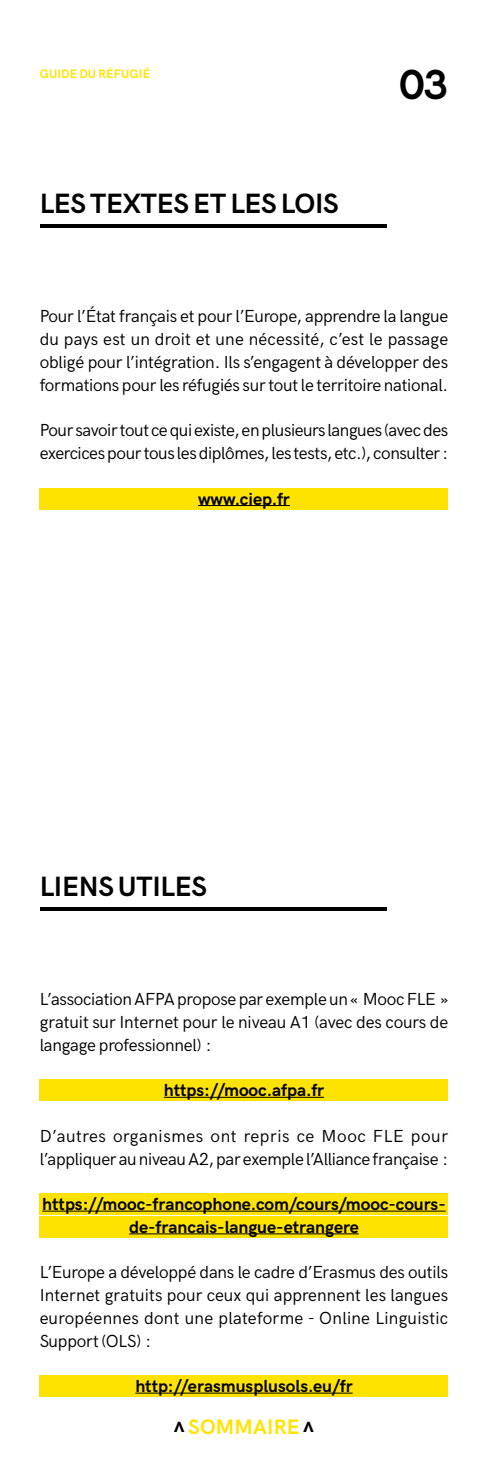
<style>
.page{position:relative;width:488px;height:1474px;background:#fff}
.page>*{position:absolute;margin:0;border:0;box-sizing:border-box;transform-origin:0 0}
.t1{font:700 42px "HK Grotesk";color:#000}
.t2{font:700 28px "HK Grotesk";letter-spacing:-.01em;color:#000}
.t3{font:700 21px "HK Grotesk";letter-spacing:.01em;color:#ffe300}
.t4{font:17.5px/22.8px "HK Grotesk";letter-spacing:-.015em;color:#000;text-align:justify}
.t5{font:700 17.5px/22.8px "HK Grotesk";color:#000;text-align:center}
.t6{font:700 12.25px "HK Grotesk";letter-spacing:.01em;color:#ffe300}
.s1{color:#000}
</style>
<div class="page">
<div style="left:40px;top:1079px;width:408px;height:21px;background:#ffe300"></div>
<div style="left:40px;top:1193px;width:408px;height:21px;background:#ffe300"></div>
<div style="left:40px;top:1216px;width:408px;height:21px;background:#ffe300"></div>
<div style="left:40px;top:488px;width:408px;height:21px;background:#ffe300"></div>
<div style="left:40px;top:1375px;width:408px;height:21px;background:#ffe300"></div>
<hr style="left:40px;top:224px;width:346px;height:4px;background:#000">
<svg style="left:40px;top:907px;width:346px;height:3px"></svg>
<hr style="left:135px;top:1392px;width:217px;height:1px;background:#000">
<hr style="left:164px;top:1096px;width:160px;height:1px;background:#000">
<hr style="left:42px;top:1210px;width:403px;height:1px;background:#000">
<hr style="left:129px;top:1233px;width:229px;height:1px;background:#000">
<hr style="left:198px;top:505px;width:92px;height:1px;background:#000">
<p class="t6" style="left:40px;top:65px;width:112px">GUIDE DU RÉFUGIÉ</p>
<h2 class="t2" style="left:40px;top:182px;width:300px">LES TEXTES ET LES LOIS</h2>
<h1 class="t1" style="left:399px;top:53px;width:50px">03</h1>
<p class="t4" style="left:40px;top:304px;width:410px">Pour l’État français et pour l’Europe, apprendre la langue du pays est un droit et une nécessité, c’est le passage obligé pour l’intégration. Ils s’engagent à développer des formations pour les réfugiés sur tout le territoire national.</p>
<p class="t4" style="left:40px;top:417px;width:409px">Pour savoir tout ce qui existe, en plusieurs langues (avec des exercices pour tous les diplômes, les tests, etc.), consulter :</p>
<p class="t5" style="left:198px;top:486px;width:93px">www.ciep.fr</p>
<h2 class="t2" style="left:40px;top:865px;width:169px">LIENS UTILES</h2>
<p class="t4" style="left:40px;top:986px;width:410px">L’association AFPA propose par exemple un « Mooc FLE » gratuit sur Internet pour le niveau A1 (avec des cours de langage professionnel) :</p>
<p class="t5" style="left:164px;top:1077px;width:162px">https://mooc.afpa.fr</p>
<p class="t4" style="left:40px;top:1123px;width:410px">D’autres organismes ont repris ce Mooc FLE pour l’appliquer au niveau A2, par exemple l’Alliance française :</p>
<p class="t5" style="left:42px;top:1191px;width:405px">https://mooc-francophone.com/cours/mooc-cours&shy;de-francais-langue-etrangere</p>
<p class="t4" style="left:40px;top:1259px;width:410px">L’Europe a développé dans le cadre d’Erasmus des outils Internet gratuits pour ceux qui apprennent les langues européennes dont une plateforme - Online Linguistic Support (OLS) :</p>
<p class="t5" style="left:135px;top:1373px;width:219px">http://erasmusplusols.eu/fr</p>
<p class="t3" style="left:174px;top:1411px;width:141px"><span class="s1">л</span> SOMMAIRE <span class="s1">л</span></p>
</div>
